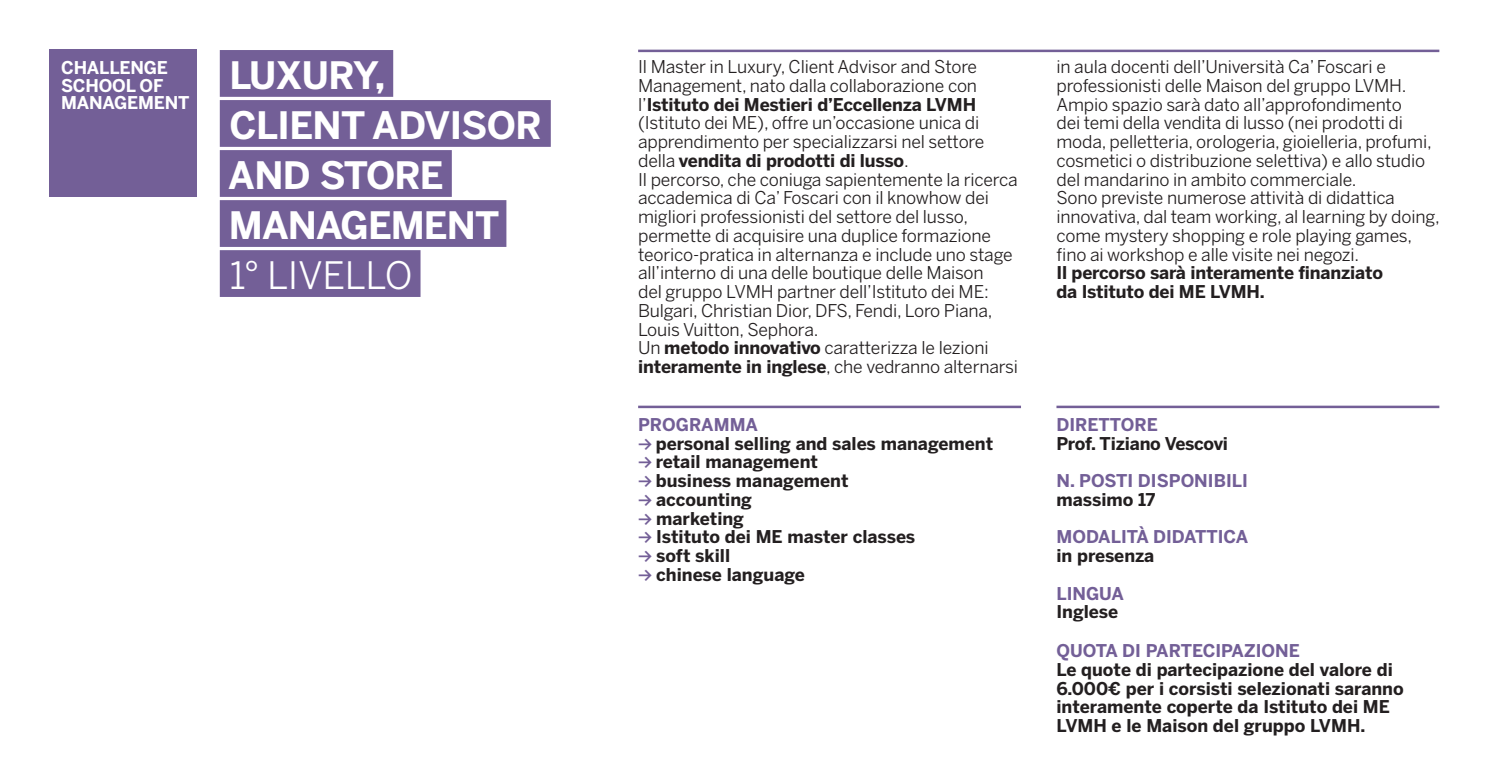
<style>
.page{position:relative;width:1489px;height:780px;background:#fff}
.page>*{position:absolute;margin:0;border:0;box-sizing:border-box;transform-origin:0 0}
.t1{font:700 37.5px/50px "Benton Sans";letter-spacing:-.025em;color:#fff}
.t2{font:37.5px "Benton Sans";letter-spacing:-.01em;color:#fff}
.t3{font:17.5px/18.8px "Benton Sans";letter-spacing:-.01em;color:#231f20}
.t4{font:700 17.5px/18.8px "Benton Sans";color:#231f20}
.t5{font:700 17.5px "Benton Sans";color:#735f97}
.t6{font:700 17.5px/17.5px "Benton Sans";letter-spacing:-.01em;color:#fff}
.s1{font-weight:700}
.s2{color:#735f97}
.s3{font-family:"Akkurat";color:#735f97}
</style>
<div class="page">
<div style="left:50px;top:50px;width:147px;height:147px;background:#735f97"></div>
<div style="left:220px;top:50px;width:173px;height:47px;background:#735f97"></div>
<div style="left:220px;top:100px;width:331px;height:47px;background:#735f97"></div>
<div style="left:220px;top:150px;width:232px;height:47px;background:#735f97"></div>
<div style="left:220px;top:200px;width:286px;height:47px;background:#735f97"></div>
<div style="left:220px;top:250px;width:200px;height:47px;background:#735f97"></div>
<hr style="left:638px;top:50px;width:801px;height:2px;background:#735f97">
<hr style="left:638px;top:405px;width:382px;height:3px;background:#735f97">
<hr style="left:1056px;top:405px;width:383px;height:3px;background:#735f97">
<p class="t6" style="left:61px;top:59px;width:130px">CHALLENGE<br>SCHOOL OF<br>MANAGEMENT</p>
<p class="t3" style="left:638px;top:57px;width:381px">Il Master in Luxury, Client Advisor and Store Management, nato dalla collaborazione con l’<span class="s1">Istituto dei Mestieri d’Eccellenza LVMH </span>(Istituto dei ME), offre un’occasione unica di apprendimento per specializzarsi nel settore della <span class="s1">vendita di prodotti di lusso</span>.<br>Il percorso, che coniuga sapientemente la ricerca accademica di Ca’ Foscari con il knowhow dei migliori professionisti del settore del lusso, permette di acquisire una duplice formazione teorico-pratica in alternanza e include uno stage all’interno di una delle boutique delle Maison<br>del gruppo LVMH partner dell’Istituto dei ME:<br>Bulgari, Christian Dior, DFS, Fendi, Loro Piana, Louis Vuitton, Sephora.<br>Un <span class="s1">metodo innovativo</span> caratterizza le lezioni <span class="s1">interamente in inglese</span>, che vedranno alternarsi</p>
<p class="t3" style="left:1056px;top:57px;width:385px">in aula docenti dell’Università Ca’ Foscari e professionisti delle Maison del gruppo LVMH.<br>Ampio spazio sarà dato all’approfondimento<br>dei temi della vendita di lusso (nei prodotti di moda, pelletteria, orologeria, gioielleria, profumi, cosmetici o distribuzione selettiva) e allo studio del mandarino in ambito commerciale.<br>Sono previste numerose attività di didattica innovativa, dal team working, al learning by doing, come mystery shopping e role playing games, fino ai workshop e alle visite nei negozi.</p>
<h1 class="t1" style="left:228px;top:49px;width:315px">LUXURY,<br>CLIENT ADVISOR<br>AND STORE<br>MANAGEMENT</h1>
<h1 class="t2" style="left:229px;top:253px;width:185px">1° LIVELLO</h1>
<p class="t4" style="left:1056px;top:263px;width:328px">Il percorso sarà interamente finanziato da Istituto dei ME LVMH.</p>
<p class="t4" style="left:638px;top:414px;width:356px"><span class="s2">PROGRAMMA<br></span><span class="s3">≥</span> personal selling and sales management <span class="s3">≥</span> retail management<br><span class="s3">≥</span> business management<br><span class="s3">≥</span> accounting<br><span class="s3">≥</span> marketing<br><span class="s3">≥</span> Istituto dei ME master classes<br><span class="s3">≥</span> soft skill<br><span class="s3">≥</span> chinese language</p>
<p class="t5" style="left:1056px;top:411px;width:103px">DIRETTORE</p>
<p class="t4" style="left:1056px;top:433px;width:173px">Prof. Tiziano Vescovi</p>
<p class="t5" style="left:1056px;top:468px;width:193px">N. POSTI DISPONIBILI</p>
<p class="t4" style="left:1056px;top:489px;width:100px">massimo 17</p>
<p class="t5" style="left:1056px;top:524px;width:193px">MODALITÀ DIDATTICA</p>
<p class="t4" style="left:1056px;top:545px;width:99px">in presenza</p>
<p class="t5" style="left:1056px;top:580px;width:69px">LINGUA</p>
<p class="t4" style="left:1056px;top:602px;width:63px">Inglese</p>
<p class="t5" style="left:1056px;top:638px;width:245px">QUOTA DI PARTECIPAZIONE</p>
<p class="t4" style="left:1056px;top:659px;width:349px">Le quote di partecipazione del valore di 6.000€ per i corsisti selezionati saranno interamente coperte da Istituto dei ME LVMH e le Maison del gruppo LVMH.</p>
</div>
